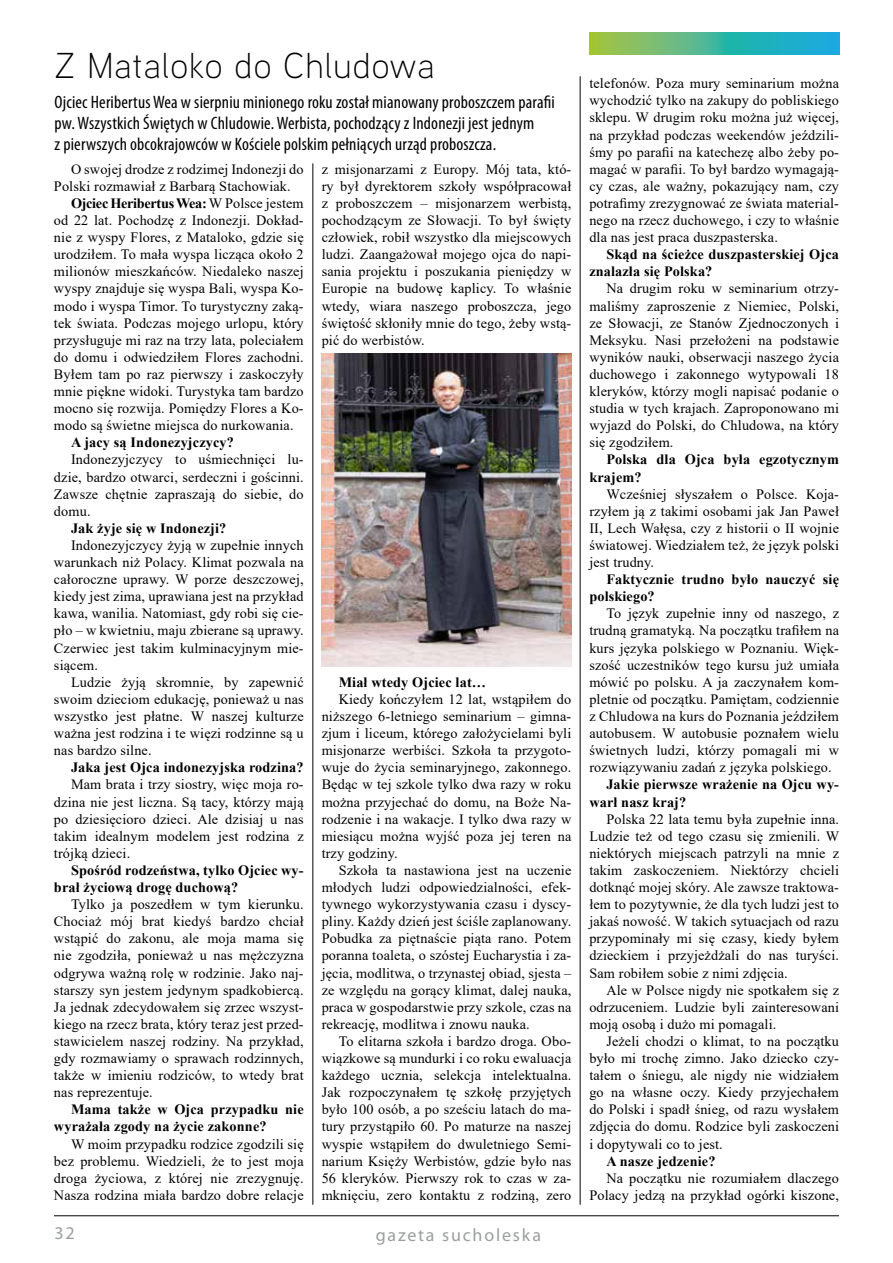
<style>
.page{position:relative;width:893px;height:1263px;background:#fff}
.page>*{position:absolute;margin:0;border:0;box-sizing:border-box;transform-origin:0 0}
.t1{font:300 36px "Aaux Next";letter-spacing:.03em;color:#000}
.t2{font:condensed 18px/21px "Myriad Pro";letter-spacing:.01em;color:#000}
.t3{font:18px "Myriad Pro";letter-spacing:.1em;color:#9c9e9f}
.t4{font:14.25px/17.1px "Times New Roman";letter-spacing:.01em;color:#000;text-align:justify}
.t5{font:700 14.25px/17.1px "Times New Roman";letter-spacing:.01em;color:#000}
.t6{font:700 14.25px "Times New Roman";letter-spacing:-.02em;color:#000}
.s1{font-weight:400}
</style>
<div class="page">
<hr style="left:54px;top:1215px;width:785px;height:1px;background:#000">
<svg style="left:589px;top:32px;width:250px;height:22px;background:#4db697"></svg>
<hr style="left:580px;top:76px;width:1px;height:1129px;background:#000">
<hr style="left:313px;top:163px;width:1px;height:1042px;background:#000">
<img style="left:321px;top:353px;width:250px;height:314px">
<h1 class="t1" style="left:55px;top:42px;width:381px">Z Mataloko do Chludowa</h1>
<p class="t2" style="left:55px;top:91px;width:502px">Ojciec Heribertus Wea w sierpniu minionego roku został mianowany proboszczem parafii pw. Wszystkich Świętych w Chludowie. Werbista, pochodzący z Indonezji jest jednym<br>z pierwszych obcokrajowców w Kościele polskim pełniących urząd proboszcza.</p>
<p class="t4" style="left:71px;top:160px;width:234px">O swojej drodze z rodzimej Indonezji do</p>
<p class="t4" style="left:54px;top:177px;width:238px">Polski rozmawiał z Barbarą Stachowiak.</p>
<p class="t6" style="left:71px;top:193px;width:234px">Ojciec Heribertus Wea: <span class="s1">W Polsce jestem</span></p>
<p class="t4" style="left:54px;top:211px;width:251px">od 22 lat. Pochodzę z Indonezji. Dokład-</p>
<p class="t4" style="left:54px;top:228px;width:251px">nie z wyspy Flores, z Mataloko, gdzie się</p>
<p class="t4" style="left:54px;top:245px;width:251px">urodziłem. To mała wyspa licząca około 2</p>
<p class="t4" style="left:54px;top:263px;width:251px">milionów mieszkańców. Niedaleko naszej</p>
<p class="t4" style="left:54px;top:280px;width:251px">wyspy znajduje się wyspa Bali, wyspa Ko-</p>
<p class="t4" style="left:54px;top:297px;width:251px">modo i wyspa Timor. To turystyczny zaką-</p>
<p class="t4" style="left:54px;top:314px;width:251px">tek świata. Podczas mojego urlopu, który</p>
<p class="t4" style="left:54px;top:331px;width:251px">przysługuje mi raz na trzy lata, poleciałem</p>
<p class="t4" style="left:54px;top:348px;width:251px">do domu i odwiedziłem Flores zachodni.</p>
<p class="t4" style="left:54px;top:365px;width:251px">Byłem tam po raz pierwszy i zaskoczyły</p>
<p class="t4" style="left:54px;top:382px;width:251px">mnie piękne widoki. Turystyka tam bardzo</p>
<p class="t4" style="left:54px;top:399px;width:251px">mocno się rozwija. Pomiędzy Flores a Ko-</p>
<p class="t4" style="left:54px;top:416px;width:241px">modo są świetne miejsca do nurkowania.</p>
<p class="t5" style="left:71px;top:434px;width:164px">A jacy są Indonezyjczycy?</p>
<p class="t4" style="left:54px;top:451px;width:251px;text-indent:17px">Indonezyjczycy to uśmiechnięci lu&shy;dzie, bardzo otwarci, serdeczni i gościnni.<br>Zawsze chętnie zapraszają do siebie, do domu.</p>
<p class="t5" style="left:71px;top:519px;width:157px">Jak żyje się w Indonezji?</p>
<p class="t4" style="left:54px;top:536px;width:251px;text-indent:17px">Indonezyjczycy żyją w zupełnie innych warunkach niż Polacy. Klimat pozwala na całoroczne uprawy. W porze deszczowej, kiedy jest zima, uprawiana jest na przykład kawa, wanilia. Natomiast, gdy robi się cie&shy;pło – w kwietniu, maju zbierane są uprawy.<br>Czerwiec jest takim kulminacyjnym mie&shy;siącem.</p>
<p class="t4" style="left:54px;top:673px;width:251px;text-indent:17px">Ludzie żyją skromnie, by zapewnić swoim dzieciom edukację, ponieważ u nas wszystko jest płatne. W naszej kulturze ważna jest rodzina i te więzi rodzinne są u nas bardzo silne.</p>
<p class="t5" style="left:71px;top:758px;width:234px">Jaka jest Ojca indonezyjska rodzina?</p>
<p class="t4" style="left:54px;top:776px;width:251px;text-indent:17px">Mam brata i trzy siostry, więc moja ro&shy;dzina nie jest liczna. Są tacy, którzy mają po dziesięcioro dzieci. Ale dzisiaj u nas takim idealnym modelem jest rodzina z trójką dzieci.</p>
<p class="t5" style="left:54px;top:861px;width:251px;text-indent:17px">Spośród rodzeństwa, tylko Ojciec wy&shy;brał życiową drogę duchową?</p>
<p class="t4" style="left:54px;top:895px;width:251px;text-indent:17px">Tylko ja poszedłem w tym kierunku.<br>Chociaż mój brat kiedyś bardzo chciał wstąpić do zakonu, ale moja mama się nie zgodziła, ponieważ u nas mężczyzna odgrywa ważną rolę w rodzinie. Jako naj&shy;starszy syn jestem jedynym spadkobiercą.<br>Ja jednak zdecydowałem się zrzec wszyst&shy;kiego na rzecz brata, który teraz jest przed&shy;stawicielem naszej rodziny. Na przykład, gdy rozmawiamy o sprawach rodzinnych, także w imieniu rodziców, to wtedy brat nas reprezentuje.</p>
<p class="t5" style="left:54px;top:1100px;width:251px;text-indent:17px">Mama także w Ojca przypadku nie wyrażała zgody na życie zakonne?</p>
<p class="t4" style="left:54px;top:1135px;width:251px;text-indent:17px">W moim przypadku rodzice zgodzili się bez problemu. Wiedzieli, że to jest moja droga życiowa, z której nie zrezygnuję.<br>Nasza rodzina miała bardzo dobre relacje</p>
<p class="t4" style="left:322px;top:160px;width:251px">z misjonarzami z Europy. Mój tata, któ&shy;ry był dyrektorem szkoły współpracował z proboszczem – misjonarzem werbistą, pochodzącym ze Słowacji. To był święty człowiek, robił wszystko dla miejscowych ludzi. Zaangażował mojego ojca do napi&shy;sania projektu i poszukania pieniędzy w Europie na budowę kaplicy. To właśnie wtedy, wiara naszego proboszcza, jego świętość skłoniły mnie do tego, żeby wstą&shy;pić do werbistów.</p>
<p class="t5" style="left:339px;top:673px;width:149px">Miał wtedy Ojciec lat…</p>
<p class="t4" style="left:322px;top:690px;width:251px;text-indent:17px">Kiedy kończyłem 12 lat, wstąpiłem do niższego 6-letniego seminarium – gimna&shy;zjum i liceum, którego założycielami byli misjonarze werbiści. Szkoła ta przygoto&shy;wuje do życia seminaryjnego, zakonnego.<br>Będąc w tej szkole tylko dwa razy w roku można przyjechać do domu, na Boże Na&shy;rodzenie i na wakacje. I tylko dwa razy w miesiącu można wyjść poza jej teren na trzy godziny.</p>
<p class="t4" style="left:322px;top:861px;width:251px;text-indent:17px">Szkoła ta nastawiona jest na uczenie młodych ludzi odpowiedzialności, efek&shy;tywnego wykorzystywania czasu i dyscy&shy;pliny. Każdy dzień jest ściśle zaplanowany.<br>Pobudka za piętnaście piąta rano. Potem poranna toaleta, o szóstej Eucharystia i za&shy;jęcia, modlitwa, o trzynastej obiad, sjesta – ze względu na gorący klimat, dalej nauka, praca w gospodarstwie przy szkole, czas na rekreację, modlitwa i znowu nauka.</p>
<p class="t4" style="left:322px;top:1032px;width:251px;text-indent:17px">To elitarna szkoła i bardzo droga. Obo&shy;wiązkowe są mundurki i co roku ewaluacja każdego ucznia, selekcja intelektualna.<br>Jak rozpoczynałem tę szkołę przyjętych było 100 osób, a po sześciu latach do ma&shy;tury przystąpiło 60. Po maturze na naszej wyspie wstąpiłem do dwuletniego Semi&shy;narium Księży Werbistów, gdzie było nas 56 kleryków. Pierwszy rok to czas w za&shy;mknięciu, zero kontaktu z rodziną, zero</p>
<p class="t3" style="left:54px;top:1222px;width:22px">32</p>
<p class="t3" style="left:376px;top:1224px;width:167px">gazeta sucholeska</p>
<p class="t4" style="left:589px;top:74px;width:251px">telefonów. Poza mury seminarium można wychodzić tylko na zakupy do pobliskiego sklepu. W drugim roku można już więcej, na przykład podczas weekendów jeździli&shy;śmy po parafii na katechezę albo żeby po&shy;magać w parafii. To był bardzo wymagają&shy;cy czas, ale ważny, pokazujący nam, czy potrafimy zrezygnować ze świata material&shy;nego na rzecz duchowego, i czy to właśnie dla nas jest praca duszpasterska.</p>
<p class="t5" style="left:589px;top:245px;width:251px;text-indent:17px">Skąd na ścieżce duszpasterskiej Ojca znalazła się Polska?</p>
<p class="t4" style="left:589px;top:280px;width:251px;text-indent:17px">Na drugim roku w seminarium otrzy&shy;maliśmy zaproszenie z Niemiec, Polski, ze Słowacji, ze Stanów Zjednoczonych i Meksyku. Nasi przełożeni na podstawie wyników nauki, obserwacji naszego życia duchowego i zakonnego wytypowali 18 kleryków, którzy mogli napisać podanie o studia w tych krajach. Zaproponowano mi wyjazd do Polski, do Chludowa, na który się zgodziłem.</p>
<p class="t5" style="left:589px;top:451px;width:251px;text-indent:17px">Polska dla Ojca była egzotycznym krajem?</p>
<p class="t4" style="left:589px;top:485px;width:251px;text-indent:17px">Wcześniej słyszałem o Polsce. Koja&shy;rzyłem ją z takimi osobami jak Jan Paweł II, Lech Wałęsa, czy z historii o II wojnie światowej. Wiedziałem też, że język polski jest trudny.</p>
<p class="t5" style="left:589px;top:570px;width:251px;text-indent:17px">Faktycznie trudno było nauczyć się polskiego?</p>
<p class="t4" style="left:589px;top:605px;width:251px;text-indent:17px">To język zupełnie inny od naszego, z trudną gramatyką. Na początku trafiłem na kurs języka polskiego w Poznaniu. Więk&shy;szość uczestników tego kursu już umiała mówić po polsku. A ja zaczynałem kom&shy;pletnie od początku. Pamiętam, codziennie z Chludowa na kurs do Poznania jeździłem autobusem. W autobusie poznałem wielu świetnych ludzi, którzy pomagali mi w rozwiązywaniu zadań z języka polskiego.</p>
<p class="t5" style="left:589px;top:776px;width:251px;text-indent:17px">Jakie pierwsze wrażenie na Ojcu wy&shy;warł nasz kraj?</p>
<p class="t4" style="left:589px;top:810px;width:251px;text-indent:17px">Polska 22 lata temu była zupełnie inna.<br>Ludzie też od tego czasu się zmienili. W niektórych miejscach patrzyli na mnie z takim zaskoczeniem. Niektórzy chcieli dotknąć mojej skóry. Ale zawsze traktowa&shy;łem to pozytywnie, że dla tych ludzi jest to jakaś nowość. W takich sytuacjach od razu przypominały mi się czasy, kiedy byłem dzieckiem i przyjeżdżali do nas turyści.<br>Sam robiłem sobie z nimi zdjęcia.</p>
<p class="t4" style="left:589px;top:981px;width:251px;text-indent:17px">Ale w Polsce nigdy nie spotkałem się z odrzuceniem. Ludzie byli zainteresowani moją osobą i dużo mi pomagali.</p>
<p class="t4" style="left:589px;top:1032px;width:251px;text-indent:17px">Jeżeli chodzi o klimat, to na początku było mi trochę zimno. Jako dziecko czy&shy;tałem o śniegu, ale nigdy nie widziałem go na własne oczy. Kiedy przyjechałem do Polski i spadł śnieg, od razu wysłałem zdjęcia do domu. Rodzice byli zaskoczeni i dopytywali co to jest.</p>
<p class="t5" style="left:606px;top:1152px;width:111px">A nasze jedzenie?</p>
<p class="t4" style="left:589px;top:1169px;width:251px;text-align:right">Na początku nie rozumiałem dlaczego<br>Polacy jedzą na przykład ogórki kiszone,</p>
</div>
